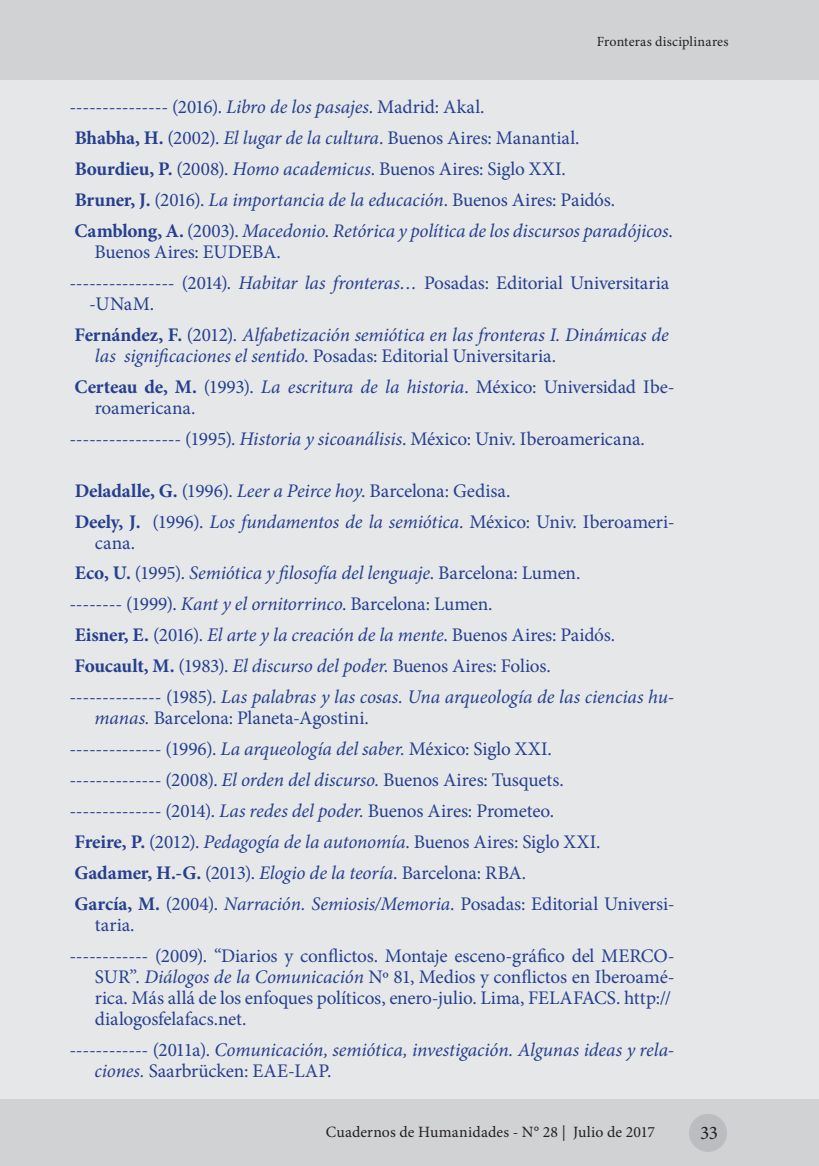
<style>
.page{position:relative;width:819px;height:1166px;background:#fff}
.page>*{position:absolute;margin:0;border:0;box-sizing:border-box;transform-origin:0 0}
.bibliografía{font:19.25px/21px "Minion Pro";letter-spacing:-.01em;color:#253f8e}
.bibliografía-2{font:italic 19.25px/21px "Minion Pro";letter-spacing:-.01em;color:#253f8e}
.t1{font:19.25px "Minion Pro";color:#231f20}
.t2{font:15.75px "Minion Pro";letter-spacing:.005em;color:#231f20}
.t3{font:14px "Minion Pro";letter-spacing:.015em;color:#231f20}
.s1{font-style:italic}
.s2{font-weight:700}
.s3{font-weight:700;font-style:normal}
.s4{font-style:normal}
</style>
<div class="page">
<div style="left:0;top:79px;width:819px;height:1027px;background:#e6e7e9"></div>
<div style="left:0;top:1099px;width:819px;height:67px;background:#d1d2d4"></div>
<div style="left:689px;top:1114px;width:38px;height:38px;background:#bcbdc0;border-radius:50%"></div>
<div style="left:0;top:0;width:819px;height:79px;background:#d1d2d4"></div>
<p class="t3" style="left:597px;top:33px;width:133px">Fronteras disciplinares</p>
<p class="bibliografía" style="left:69px;top:97px;width:417px">--------------- (2016). <span class="s1">Libro de los pasajes</span>. Madrid: Akal.</p>
<p class="bibliografía" style="left:75px;top:128px;width:506px"><span class="s2">Bhabha, H.</span> (2002). <span class="s1">El lugar de la cultura</span>. Buenos Aires: Manantial.</p>
<p class="bibliografía" style="left:75px;top:158px;width:492px"><span class="s2">Bourdieu, P.</span> (2008). <span class="s1">Homo academicus</span>. Buenos Aires: Siglo XXI.</p>
<p class="bibliografía" style="left:75px;top:189px;width:542px"><span class="s2">Bruner, J.</span> (2016). <span class="s1">La importancia de la educación</span>. Buenos Aires: Paidós.</p>
<p class="bibliografía-2" style="left:94px;top:220px;width:579px;text-indent:-20px"><span class="s3">Camblong, A.</span> <span class="s4">(2003).</span> Macedonio. Retórica y política de los discursos paradójicos<span class="s4">.<br>Buenos Aires: EUDEBA.</span></p>
<p class="bibliografía" style="left:89px;top:272px;width:581px;text-indent:-20px">---------------- (2014). <span class="s1">Habitar las fronteras…</span> Posadas: Editorial Universitaria -UNaM.</p>
<p class="bibliografía-2" style="left:95px;top:324px;width:575px;text-indent:-20px"><span class="s3">Fernández, F.</span> <span class="s4">(2012).</span> Alfabetización semiótica en las fronteras I. Dinámicas de las significaciones el sentido<span class="s4">. Posadas: Editorial Universitaria.</span></p>
<p class="bibliografía" style="left:95px;top:376px;width:581px;text-indent:-20px"><span class="s2">Certeau de, M.</span> (1993). <span class="s1">La escritura de la historia</span>. México: Universidad Ibe&shy;roamericana.</p>
<p class="bibliografía" style="left:69px;top:428px;width:577px">----------------- (1995). <span class="s1">Historia y sicoanálisis</span>. México: Univ. Iberoamericana.</p>
<p class="bibliografía" style="left:75px;top:480px;width:437px"><span class="s2">Deladalle, G.</span> (1996). <span class="s1">Leer a Peirce hoy</span>. Barcelona: Gedisa.</p>
<p class="bibliografía" style="left:95px;top:511px;width:581px;text-indent:-20px"><span class="s2">Deely, J.</span> (1996). <span class="s1">Los fundamentos de la semiótica</span>. México: Univ. Iberoameri&shy;cana.</p>
<p class="bibliografía-2" style="left:75px;top:563px;width:507px"><span class="s3">Eco, U.</span> <span class="s4">(1995).</span> Semiótica y filosofía del lenguaje<span class="s4">. Barcelona: Lumen.</span></p>
<p class="bibliografía" style="left:69px;top:594px;width:425px">-------- (1999). <span class="s1">Kant y el ornitorrinco</span>. Barcelona: Lumen.</p>
<p class="bibliografía" style="left:75px;top:625px;width:542px"><span class="s2">Eisner, E.</span> (2016). <span class="s1">El arte y la creación de la mente</span>. Buenos Aires: Paidós.</p>
<p class="bibliografía" style="left:75px;top:656px;width:478px"><span class="s2">Foucault, M.</span> (1983). <span class="s1">El discurso del poder</span>. Buenos Aires: Folios.</p>
<p class="bibliografía-2" style="left:95px;top:686px;width:581px;text-indent:-25px"><span class="s4">-------------- (1985).</span> Las palabras y las cosas. Una arqueología de las ciencias hu&shy;manas. <span class="s4">Barcelona: Planeta-Agostini.</span></p>
<p class="bibliografía" style="left:69px;top:738px;width:484px">-------------- (1996). <span class="s1">La arqueología del saber.</span> México: Siglo XXI.</p>
<p class="bibliografía" style="left:69px;top:769px;width:496px">-------------- (2008). <span class="s1">El orden del discurso.</span> Buenos Aires: Tusquets.</p>
<p class="bibliografía" style="left:69px;top:800px;width:486px">-------------- (2014). <span class="s1">Las redes del poder.</span> Buenos Aires: Prometeo.</p>
<p class="bibliografía" style="left:75px;top:831px;width:527px"><span class="s2">Freire, P.</span> (2012). <span class="s1">Pedagogía de la autonomía</span>. Buenos Aires: Siglo XXI.</p>
<p class="bibliografía" style="left:74px;top:862px;width:453px"><span class="s2">Gadamer, H.-G.</span> (2013). <span class="s1">Elogio de la teoría</span>. Barcelona: RBA.</p>
<p class="bibliografía" style="left:95px;top:893px;width:581px;text-indent:-20px"><span class="s2">García, M.</span> (2004). <span class="s1">Narración. Semiosis/Memoria</span>. Posadas: Editorial Universi&shy;taria.</p>
<p class="bibliografía" style="left:95px;top:945px;width:581px;text-indent:-25px">------------ (2009). “Diarios y conflictos. Montaje esceno-gráfico del MERCO-SUR”. <span class="s1">Diálogos de la Comunicación</span> Nº 81, Medios y conflictos en Iberoamé&shy;rica. Más allá de los enfoques políticos, enero-julio. Lima, FELAFACS. http:// dialogosfelafacs.net.</p>
<p class="bibliografía-2" style="left:95px;top:1039px;width:581px;text-indent:-25px"><span class="s4">------------ (2011a).</span> Comunicación, semiótica, investigación. Algunas ideas y rela&shy;ciones. <span class="s4">Saarbrücken: EAE-LAP.</span></p>
<p class="t2" style="left:326px;top:1122px;width:331px">Cuadernos de Humanidades - N° 28 | Julio de 2017</p>
<p class="t1" style="left:700px;top:1119px;width:19px">33</p>
</div>
